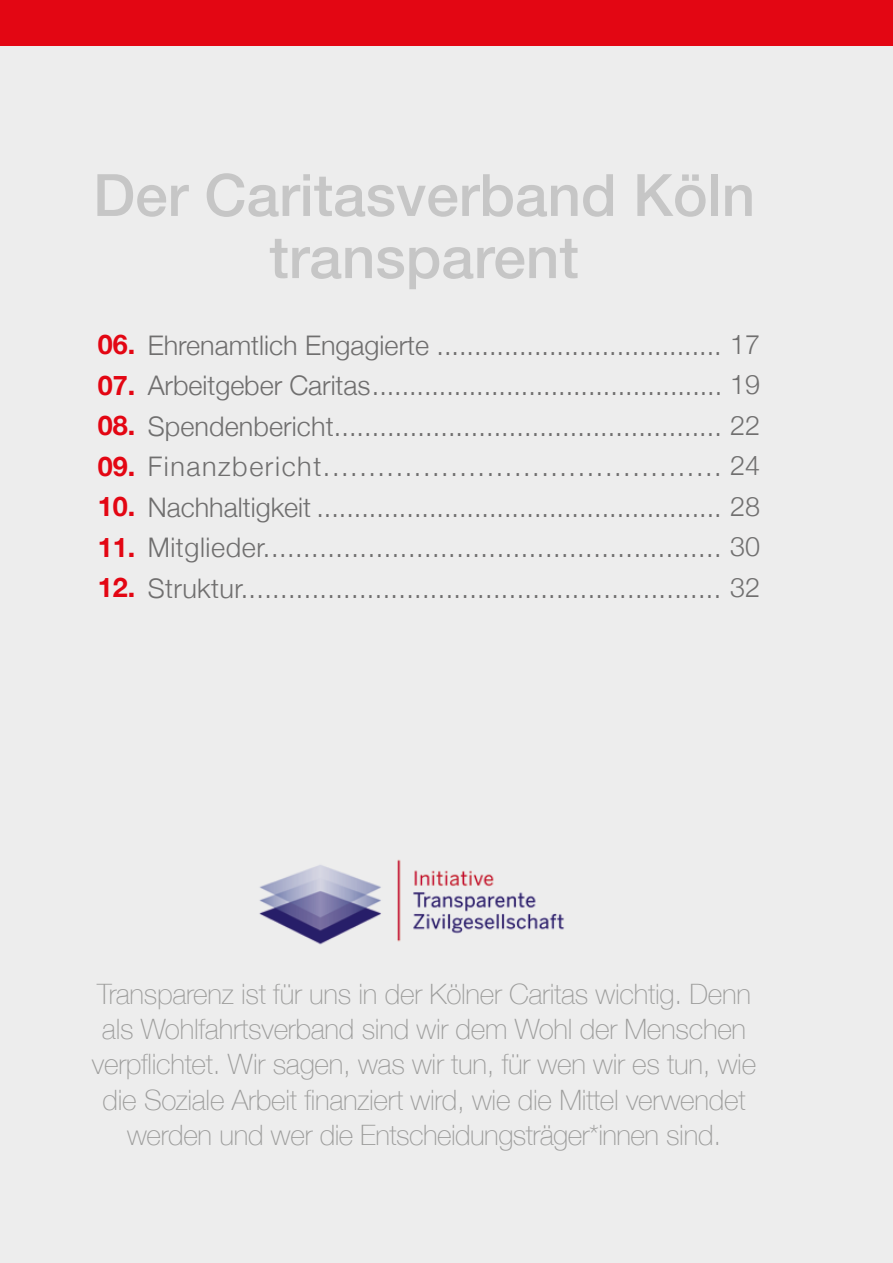
<style>
.page{position:relative;width:893px;height:1263px;background:#fff}
.page>*{position:absolute;margin:0;border:0;box-sizing:border-box;transform-origin:0 0}
.t1{font:500 58.35px/62.1px "Helvetica Neue";color:#c6c6c6;text-align:center}
.t2{font:100 28.05px/35.1px "Helvetica Neue";letter-spacing:-.01em;color:#9d9d9c;text-align:center}
.t3{font:300 27px/40.5px "Helvetica Neue";letter-spacing:.015em;color:#706f6f;text-align:justify}
.t4{font:700 27px/40.5px "Helvetica Neue";color:#e30613;text-align:justify}
</style>
<div class="page">
<div style="left:0;top:0;width:893px;height:47px;background:#e30613"></div>
<div style="left:0;top:47px;width:893px;height:1216px;background:#ededed"></div>
<img style="left:259px;top:859px;width:305px;height:86px">
<h1 class="t1" style="left:93px;top:159px;width:664px">Der Caritasverband Köln transparent</h1>
<p class="t4" style="left:98px;top:325px;width:39px">06.<br>07.<br>08.<br>09.<br>10.<br>11.<br>12.</p>
<p class="t3" style="left:148px;top:323px;width:614px">Ehrenamtlich Engagierte ...................................... 17<br>Arbeitgeber Caritas ............................................... 19<br>Spendenbericht................................................... 22<br>Finanzbericht............................................ 24<br>Nachhaltigkeit ...................................................... 28<br>Mitglieder......................................................... 30<br>Struktur............................................................. 32</p>
<p class="t2" style="left:92px;top:975px;width:666px">Transparenz ist für uns in der Kölner Caritas wichtig. Denn als Wohlfahrtsverband sind wir dem Wohl der Menschen verpflichtet. Wir sagen, was wir tun, für wen wir es tun, wie die Soziale Arbeit finanziert wird, wie die Mittel verwendet werden und wer die Entscheidungsträger*innen sind.</p>
</div>
